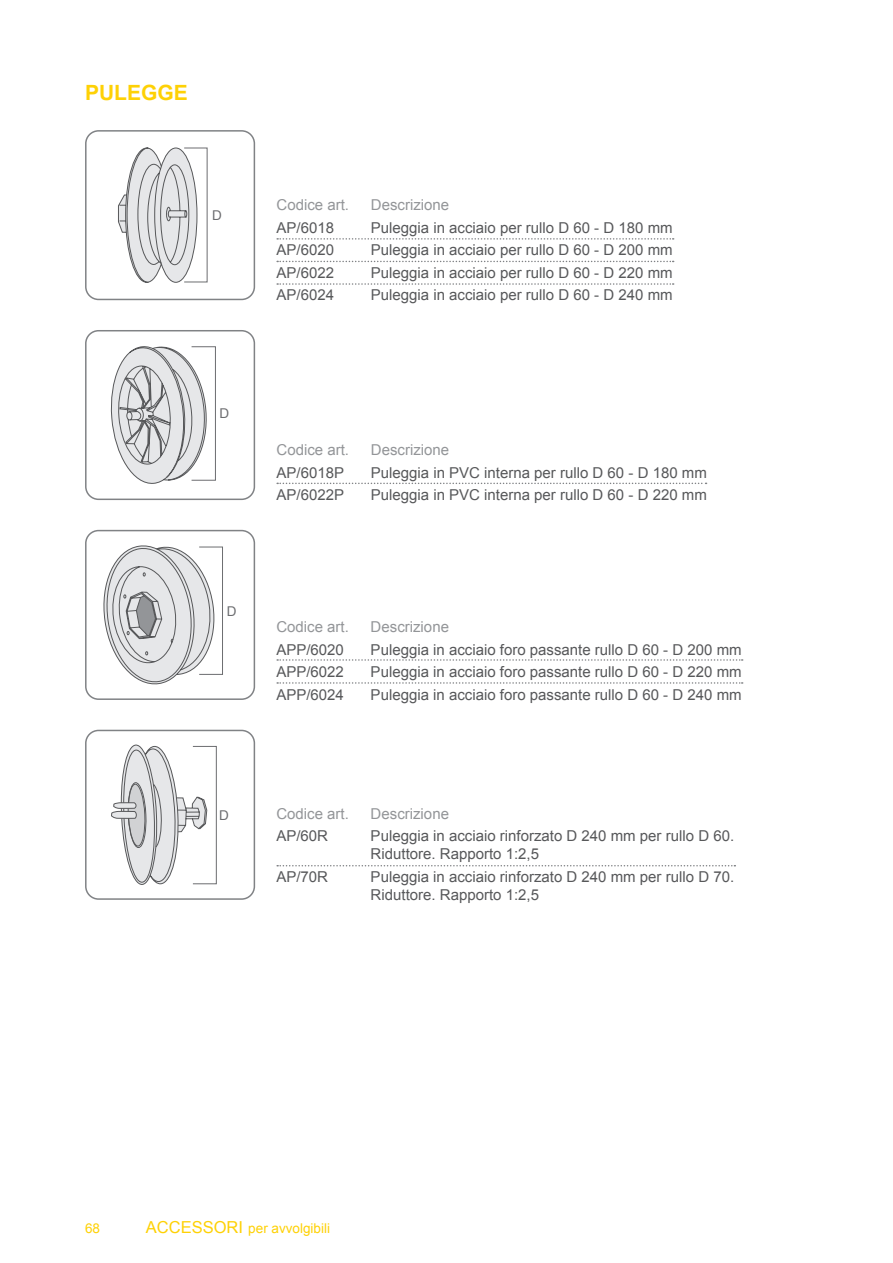
<style>
.page{position:relative;width:893px;height:1263px;background:#fff}
.page>*{position:absolute;margin:0;border:0;box-sizing:border-box;transform-origin:0 0}
.t1{font:700 21px "Arial";color:#fed105}
.t2{font:15px/18px "Arial";color:#57585a}
.t3{font:15px "Arial";color:#939598}
.t4{font:13.5px "Arial";color:#fed105}
.t5{font:13.5px "Arial";color:#6c6d70}
.s1{font-size:16.5px}
</style>
<div class="page">
<div style="left:85px;top:130px;width:170px;height:170px;border:2px solid #808285;border-radius:13px"></div>
<svg style="left:118px;top:147px;width:80px;height:136px"></svg>
<svg style="left:277px;top:238px;width:397px;height:2px"></svg>
<svg style="left:277px;top:261px;width:397px;height:1px"></svg>
<svg style="left:277px;top:283px;width:397px;height:2px"></svg>
<div style="left:85px;top:330px;width:170px;height:170px;border:2px solid #808285;border-radius:13px"></div>
<svg style="left:110px;top:346px;width:99px;height:138px"></svg>
<div style="left:191px;top:346px;width:25px;height:134px;border:1px solid #6c6d70"></div>
<svg style="left:277px;top:483px;width:430px;height:1px"></svg>
<div style="left:85px;top:530px;width:170px;height:170px;border:2px solid #808285;border-radius:13px"></div>
<svg style="left:103px;top:545px;width:116px;height:140px"></svg>
<div style="left:199px;top:547px;width:24px;height:128px;border:1px solid #6c6d70"></div>
<svg style="left:277px;top:659px;width:466px;height:2px"></svg>
<svg style="left:277px;top:682px;width:466px;height:2px"></svg>
<div style="left:85px;top:730px;width:170px;height:170px;border:2px solid #808285;border-radius:13px"></div>
<svg style="left:111px;top:744px;width:96px;height:141px"></svg>
<div style="left:193px;top:746px;width:24px;height:138px;border:1px solid #6c6d70"></div>
<svg style="left:277px;top:865px;width:458px;height:1px"></svg>
<p class="t1" style="left:85px;top:79px;width:104px">PULEGGE</p>
<p class="t5" style="left:212px;top:206px;width:11px">D</p>
<p class="t3" style="left:277px;top:195px;width:74px">Codice art.</p>
<p class="t2" style="left:277px;top:219px;width:59px">AP/6018</p>
<p class="t2" style="left:277px;top:241px;width:59px">AP/6020</p>
<p class="t2" style="left:277px;top:264px;width:59px">AP/6022</p>
<p class="t2" style="left:277px;top:286px;width:59px">AP/6024</p>
<p class="t3" style="left:371px;top:195px;width:80px">Descrizione</p>
<p class="t2" style="left:371px;top:219px;width:303px">Puleggia in acciaio per rullo D 60 - D 180 mm</p>
<p class="t2" style="left:371px;top:241px;width:303px">Puleggia in acciaio per rullo D 60 - D 200 mm</p>
<p class="t2" style="left:371px;top:264px;width:303px">Puleggia in acciaio per rullo D 60 - D 220 mm</p>
<p class="t2" style="left:371px;top:286px;width:303px">Puleggia in acciaio per rullo D 60 - D 240 mm</p>
<p class="t5" style="left:219px;top:405px;width:11px">D</p>
<p class="t3" style="left:277px;top:440px;width:74px">Codice art.</p>
<p class="t2" style="left:277px;top:463px;width:69px">AP/6018P</p>
<p class="t2" style="left:277px;top:486px;width:69px">AP/6022P</p>
<p class="t3" style="left:371px;top:440px;width:80px">Descrizione</p>
<p class="t2" style="left:371px;top:463px;width:337px">Puleggia in PVC interna per rullo D 60 - D 180 mm</p>
<p class="t2" style="left:371px;top:486px;width:337px">Puleggia in PVC interna per rullo D 60 - D 220 mm</p>
<p class="t5" style="left:227px;top:602px;width:11px">D</p>
<p class="t3" style="left:276px;top:617px;width:74px">Codice art.</p>
<p class="t2" style="left:276px;top:641px;width:69px">APP/6020</p>
<p class="t2" style="left:276px;top:663px;width:69px">APP/6022</p>
<p class="t2" style="left:276px;top:686px;width:69px">APP/6024</p>
<p class="t3" style="left:371px;top:617px;width:80px">Descrizione</p>
<p class="t2" style="left:371px;top:641px;width:372px">Puleggia in acciaio foro passante rullo D 60 - D 200 mm</p>
<p class="t2" style="left:371px;top:663px;width:372px">Puleggia in acciaio foro passante rullo D 60 - D 220 mm</p>
<p class="t2" style="left:371px;top:686px;width:372px">Puleggia in acciaio foro passante rullo D 60 - D 240 mm</p>
<p class="t3" style="left:276px;top:804px;width:74px">Codice art.</p>
<p class="t2" style="left:276px;top:827px;width:53px">AP/60R</p>
<p class="t2" style="left:276px;top:868px;width:53px">AP/70R</p>
<p class="t5" style="left:219px;top:806px;width:11px">D</p>
<p class="t3" style="left:371px;top:804px;width:80px">Descrizione</p>
<p class="t2" style="left:371px;top:827px;width:365px">Puleggia in acciaio rinforzato D 240 mm per rullo D 60.<br>Riduttore. Rapporto 1:2,5</p>
<p class="t2" style="left:371px;top:868px;width:365px">Puleggia in acciaio rinforzato D 240 mm per rullo D 70.<br>Riduttore. Rapporto 1:2,5</p>
<p class="t4" style="left:85px;top:1220px;width:17px">68</p>
<p class="t4" style="left:146px;top:1220px;width:186px"><span class="s1">ACCESSORI</span> per avvolgibili</p>
</div>
